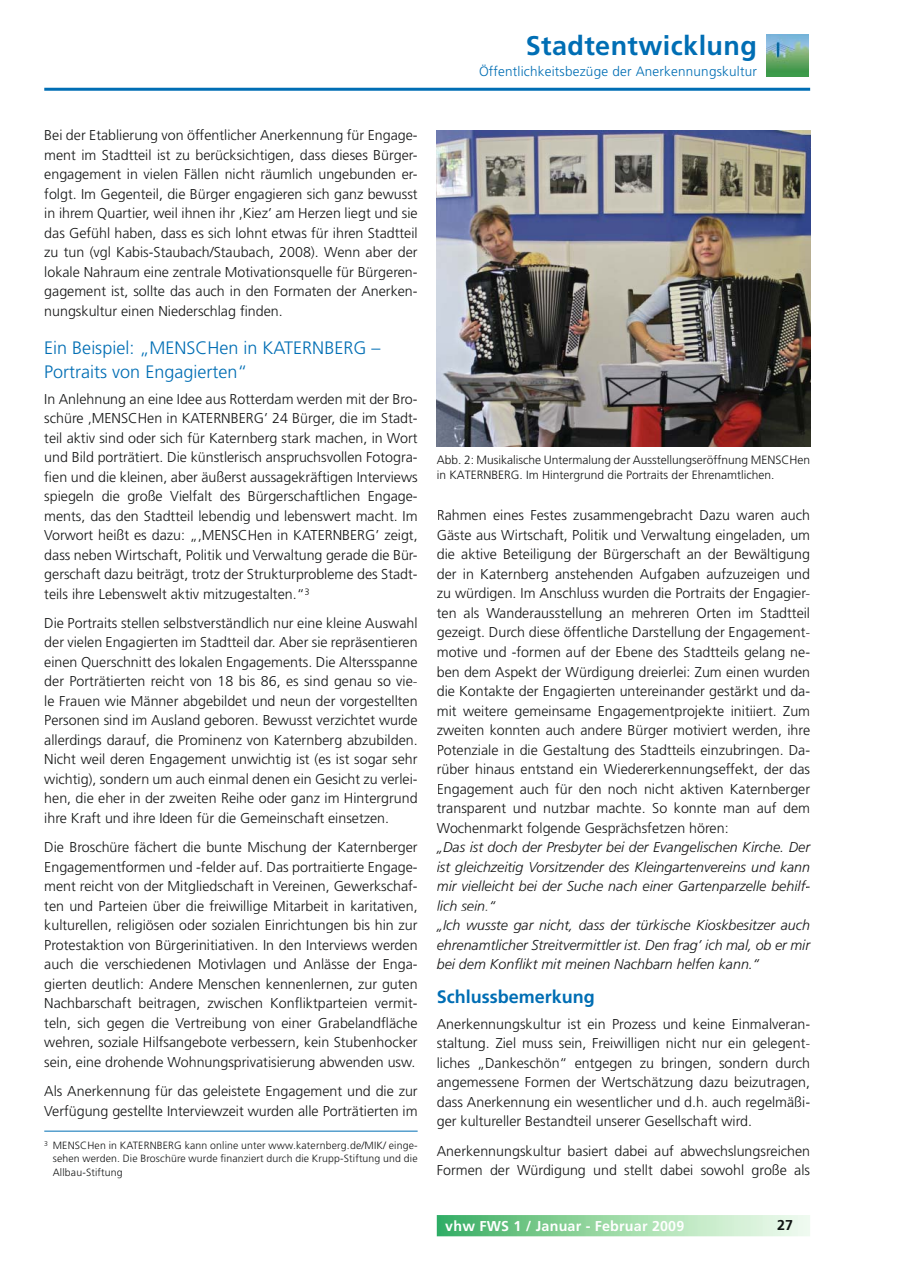
<style>
.page{position:relative;width:897px;height:1267px;background:#fff}
.page>*{position:absolute;margin:0;border:0;box-sizing:border-box;transform-origin:0 0}
.t1{font:700 27px "Frutiger LT";letter-spacing:.015em;color:#006eb4}
.t2{font:300 18px/24px "Frutiger LT";color:#006eb4}
.t3{font:700 18px "Frutiger LT";color:#006eb4}
.t4{font:300 14.25px/19.5px "Frutiger LT";color:#151616;text-align:justify}
.t5{font:italic 300 14.25px/19.5px "Frutiger";color:#151616}
.t6{font:700 14.25px "Frutiger LT";letter-spacing:.015em;color:#fff}
.t7{font:700 14.25px "Frutiger LT";color:#101413}
.t8{font:300 13.5px "Frutiger LT";letter-spacing:.015em;color:#006eb4}
.t9{font:300 12px/14.4px "Frutiger CE";color:#151616}
.t10{font:300 10.5px/13.5px "Frutiger LT";letter-spacing:.015em;color:#151616;text-align:justify}
</style>
<div class="page">
<hr style="left:44px;top:88px;width:766px;height:3px;background:#006eb4">
<svg style="left:436px;top:1215px;width:374px;height:21px;background:#9bd8a9"></svg>
<img style="left:766px;top:34px;width:42px;height:42px">
<div style="left:777px;top:1219px;width:15px;height:10px;background:#e6f7e7"></div>
<hr style="left:44px;top:1130px;width:373px;height:1px;background:#006eb4">
<img style="left:436px;top:130px;width:374px;height:316px">
<h1 class="t1" style="left:525px;top:34px;width:233px">Stadtentwicklung</h1>
<p class="t8" style="left:479px;top:66px;width:279px">Öffentlichkeitsbezüge der Anerkennungskultur</p>
<p class="t4" style="left:44px;top:126px;width:375px">Bei der Etablierung von öffentlicher Anerkennung für Engage&shy;ment im Stadtteil ist zu berücksichtigen, dass dieses Bürger&shy;engagement in vielen Fällen nicht räumlich ungebunden er&shy;folgt. Im Gegenteil, die Bürger engagieren sich ganz bewusst in ihrem Quartier, weil ihnen ihr ‚Kiez’ am Herzen liegt und sie das Gefühl haben, dass es sich lohnt etwas für ihren Stadtteil zu tun (vgl Kabis-Staubach/Staubach, 2008). Wenn aber der lokale Nahraum eine zentrale Motivationsquelle für Bürgeren&shy;gagement ist, sollte das auch in den Formaten der Anerken&shy;nungskultur einen Niederschlag finden.</p>
<p class="t2" style="left:44px;top:337px;width:337px">Ein Beispiel: „MENSCHen in KATERNBERG –<br>Portraits von Engagierten“</p>
<p class="t4" style="left:44px;top:390px;width:375px">In Anlehnung an eine Idee aus Rotterdam werden mit der Bro&shy;schüre ‚MENSCHen in KATERNBERG’ 24 Bürger, die im Stadt&shy;teil aktiv sind oder sich für Katernberg stark machen, in Wort und Bild porträtiert. Die künstlerisch anspruchsvollen Fotogra&shy;fien und die kleinen, aber äußerst aussagekräftigen Interviews spiegeln die große Vielfalt des Bürgerschaftlichen Engage&shy;ments, das den Stadtteil lebendig und lebenswert macht. Im Vorwort heißt es dazu: „‚MENSCHen in KATERNBERG’ zeigt, dass neben Wirtschaft, Politik und Verwaltung gerade die Bür&shy;gerschaft dazu beiträgt, trotz der Strukturprobleme des Stadt&shy;teils ihre Lebenswelt aktiv mitzugestalten.“<sup>3</sup></p>
<p class="t4" style="left:44px;top:614px;width:375px">Die Portraits stellen selbstverständlich nur eine kleine Auswahl der vielen Engagierten im Stadtteil dar. Aber sie repräsentieren einen Querschnitt des lokalen Engagements. Die Altersspanne der Porträtierten reicht von 18 bis 86, es sind genau so vie&shy;le Frauen wie Männer abgebildet und neun der vorgestellten Personen sind im Ausland geboren. Bewusst verzichtet wurde allerdings darauf, die Prominenz von Katernberg abzubilden.<br>Nicht weil deren Engagement unwichtig ist (es ist sogar sehr wichtig), sondern um auch einmal denen ein Gesicht zu verlei&shy;hen, die eher in der zweiten Reihe oder ganz im Hintergrund ihre Kraft und ihre Ideen für die Gemeinschaft einsetzen.</p>
<p class="t4" style="left:44px;top:838px;width:375px">Die Broschüre fächert die bunte Mischung der Katernberger Engagementformen und -felder auf. Das portraitierte Engage&shy;ment reicht von der Mitgliedschaft in Vereinen, Gewerkschaf&shy;ten und Parteien über die freiwillige Mitarbeit in karitativen, kulturellen, religiösen oder sozialen Einrichtungen bis hin zur Protestaktion von Bürgerinitiativen. In den Interviews werden auch die verschiedenen Motivlagen und Anlässe der Enga&shy;gierten deutlich: Andere Menschen kennenlernen, zur guten Nachbarschaft beitragen, zwischen Konfliktparteien vermit&shy;teln, sich gegen die Vertreibung von einer Grabelandfläche wehren, soziale Hilfsangebote verbessern, kein Stubenhocker sein, eine drohende Wohnungsprivatisierung abwenden usw.</p>
<p class="t4" style="left:44px;top:1082px;width:375px">Als Anerkennung für das geleistete Engagement und die zur<br>Verfügung gestellte Interviewzeit wurden alle Porträtierten im</p>
<p class="t10" style="left:53px;top:1139px;width:366px;text-indent:-9px"><sup>3</sup> MENSCHen in KATERNBERG kann online unter www.katernberg.de/MIK/ einge&shy;sehen werden. Die Broschüre wurde finanziert durch die Krupp-Stiftung und die Allbau-Stiftung</p>
<p class="t9" style="left:436px;top:454px;width:375px">Abb. 2: Musikalische Untermalung der Ausstellungseröffnung MENSCHen in KATERNBERG. Im Hintergrund die Portraits der Ehrenamtlichen.</p>
<p class="t4" style="left:436px;top:507px;width:375px">Rahmen eines Festes zusammengebracht Dazu waren auch Gäste aus Wirtschaft, Politik und Verwaltung eingeladen, um die aktive Beteiligung der Bürgerschaft an der Bewältigung der in Katernberg anstehenden Aufgaben aufzuzeigen und zu würdigen. Im Anschluss wurden die Portraits der Engagier&shy;ten als Wanderausstellung an mehreren Orten im Stadtteil gezeigt. Durch diese öffentliche Darstellung der Engagement&shy;motive und -formen auf der Ebene des Stadtteils gelang ne&shy;ben dem Aspekt der Würdigung dreierlei: Zum einen wurden die Kontakte der Engagierten untereinander gestärkt und da&shy;mit weitere gemeinsame Engagementprojekte initiiert. Zum zweiten konnten auch andere Bürger motiviert werden, ihre Potenziale in die Gestaltung des Stadtteils einzubringen. Da&shy;rüber hinaus entstand ein Wiedererkennungseffekt, der das Engagement auch für den noch nicht aktiven Katernberger transparent und nutzbar machte. So konnte man auf dem Wochenmarkt folgende Gesprächsfetzen hören:</p>
<p class="t5" style="left:436px;top:838px;width:375px">„Das ist doch der Presbyter bei der Evangelischen Kirche. Der ist gleichzeitig Vorsitzender des Kleingartenvereins und kann mir vielleicht bei der Suche nach einer Gartenparzelle behilf&shy;lich sein.“<br>„Ich wusste gar nicht, dass der türkische Kioskbesitzer auch ehrenamtlicher Streitvermittler ist. Den frag’ ich mal, ob er mir bei dem Konflikt mit meinen Nachbarn helfen kann.“</p>
<p class="t3" style="left:436px;top:989px;width:160px">Schlussbemerkung</p>
<p class="t4" style="left:436px;top:1015px;width:375px">Anerkennungskultur ist ein Prozess und keine Einmalveran&shy;staltung. Ziel muss sein, Freiwilligen nicht nur ein gelegent&shy;liches „Dankeschön“ entgegen zu bringen, sondern durch angemessene Formen der Wertschätzung dazu beizutragen, dass Anerkennung ein wesentlicher und d.h. auch regelmäßi&shy;ger kultureller Bestandteil unserer Gesellschaft wird.</p>
<p class="t4" style="left:436px;top:1141px;width:375px">Anerkennungskultur basiert dabei auf abwechslungsreichen<br>Formen der Würdigung und stellt dabei sowohl große als</p>
<p class="t6" style="left:445px;top:1219px;width:240px">vhw FWS 1 / Januar - Februar 2009</p>
<p class="t7" style="left:777px;top:1218px;width:18px">27</p>
</div>
